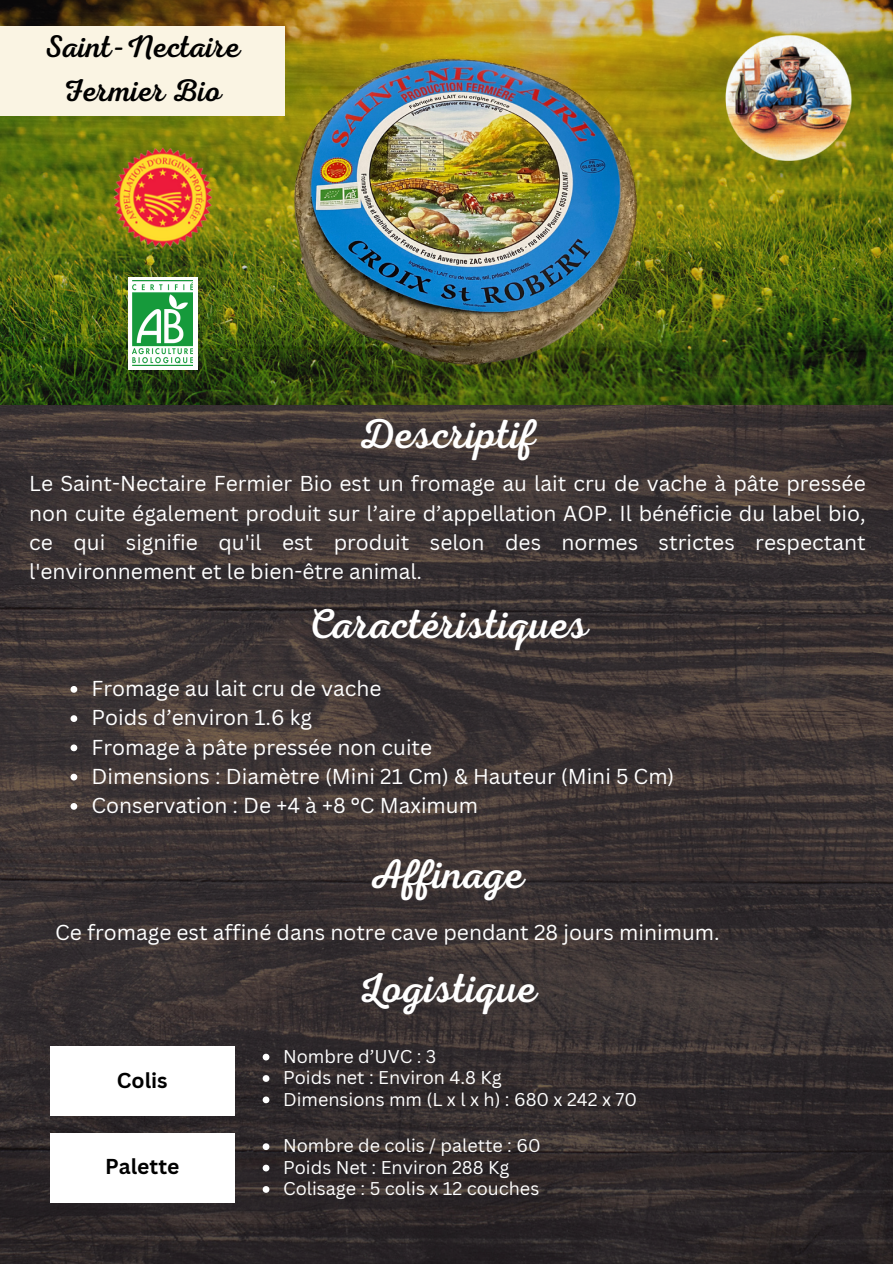
<style>
.page{position:relative;width:893px;height:1264px;background:#fff}
.page>*{position:absolute;margin:0;border:0;box-sizing:border-box;transform-origin:0 0}
.t1{font:42px "RTL Adam Script Regular";color:#fff}
.t2{font:31.5px/43.8px "RTL Adam Script Regular";color:#000;text-align:center}
.t3{font:21px/29.2px "Canva Sans";color:#fff;text-align:justify}
.t4{font:700 21px "Canva Sans";color:#000}
.t5{font:18px "Canva Sans";color:#fff}
</style>
<div class="page">
<img style="left:0;top:404px;width:892px;height:859px">
<img style="left:0;top:0;width:892px;height:404px">
<img style="left:719px;top:28px;width:139px;height:140px">
<div style="left:0;top:26px;width:284px;height:90px;background:#faf4e3"></div>
<img style="left:102px;top:137px;width:122px;height:121px">
<img style="left:237px;top:18px;width:419px;height:369px">
<div style="left:128px;top:277px;width:69px;height:93px;background:#fff"></div>
<img style="left:133px;top:280px;width:60px;height:85px">
<svg style="left:70px;top:686px;width:7px;height:6px"></svg>
<svg style="left:70px;top:715px;width:7px;height:7px"></svg>
<svg style="left:70px;top:744px;width:7px;height:7px"></svg>
<svg style="left:70px;top:773px;width:7px;height:7px"></svg>
<svg style="left:70px;top:803px;width:7px;height:6px"></svg>
<div style="left:50px;top:1045px;width:184px;height:70px;background:#fff"></div>
<div style="left:50px;top:1132px;width:184px;height:70px;background:#fff"></div>
<svg style="left:263px;top:1053px;width:6px;height:7px"></svg>
<svg style="left:263px;top:1075px;width:6px;height:6px"></svg>
<svg style="left:263px;top:1096px;width:6px;height:7px"></svg>
<svg style="left:263px;top:1143px;width:6px;height:7px"></svg>
<svg style="left:263px;top:1164px;width:6px;height:7px"></svg>
<svg style="left:263px;top:1186px;width:6px;height:6px"></svg>
<p class="t2" style="left:44px;top:26px;width:197px">Saint-Nectaire<br>Fermier Bio</p>
<p class="t1" style="left:358px;top:410px;width:179px">Descriptif</p>
<p class="t3" style="left:29px;top:468px;width:837px">Le Saint-Nectaire Fermier Bio est un fromage au lait cru de vache à pâte pressée non cuite également produit sur l’aire d’appellation AOP. Il bénéficie du label bio, ce qui signifie qu'il est produit selon des normes strictes respectant l'environnement et le bien-être animal.</p>
<p class="t1" style="left:307px;top:600px;width:283px">Caractéristiques</p>
<p class="t3" style="left:92px;top:673px;width:291px">Fromage au lait cru de vache</p>
<p class="t3" style="left:92px;top:702px;width:222px">Poids d’environ 1.6 kg</p>
<p class="t3" style="left:92px;top:731px;width:342px">Fromage à pâte pressée non cuite</p>
<p class="t3" style="left:92px;top:761px;width:584px">Dimensions : Diamètre (Mini 21 Cm) &amp; Hauteur (Mini 5 Cm)</p>
<p class="t3" style="left:92px;top:790px;width:388px">Conservation : De +4 à +8 °C Maximum</p>
<p class="t1" style="left:369px;top:850px;width:156px">Affinage</p>
<p class="t3" style="left:55px;top:917px;width:666px">Ce fromage est affiné dans notre cave pendant 28 jours minimum.</p>
<p class="t1" style="left:358px;top:963px;width:180px">Logistique</p>
<p class="t4" style="left:117px;top:1065px;width:52px">Colis</p>
<p class="t4" style="left:105px;top:1151px;width:76px">Palette</p>
<p class="t5" style="left:283px;top:1043px;width:155px">Nombre d’UVC : 3</p>
<p class="t5" style="left:283px;top:1064px;width:220px">Poids net : Environ 4.8 Kg</p>
<p class="t5" style="left:283px;top:1086px;width:355px">Dimensions mm (L x l x h) : 680 x 242 x 70</p>
<p class="t5" style="left:283px;top:1133px;width:259px">Nombre de colis / palette : 60</p>
<p class="t5" style="left:283px;top:1154px;width:228px">Poids Net : Environ 288 Kg</p>
<p class="t5" style="left:283px;top:1175px;width:257px">Colisage : 5 colis x 12 couches</p>
</div>
